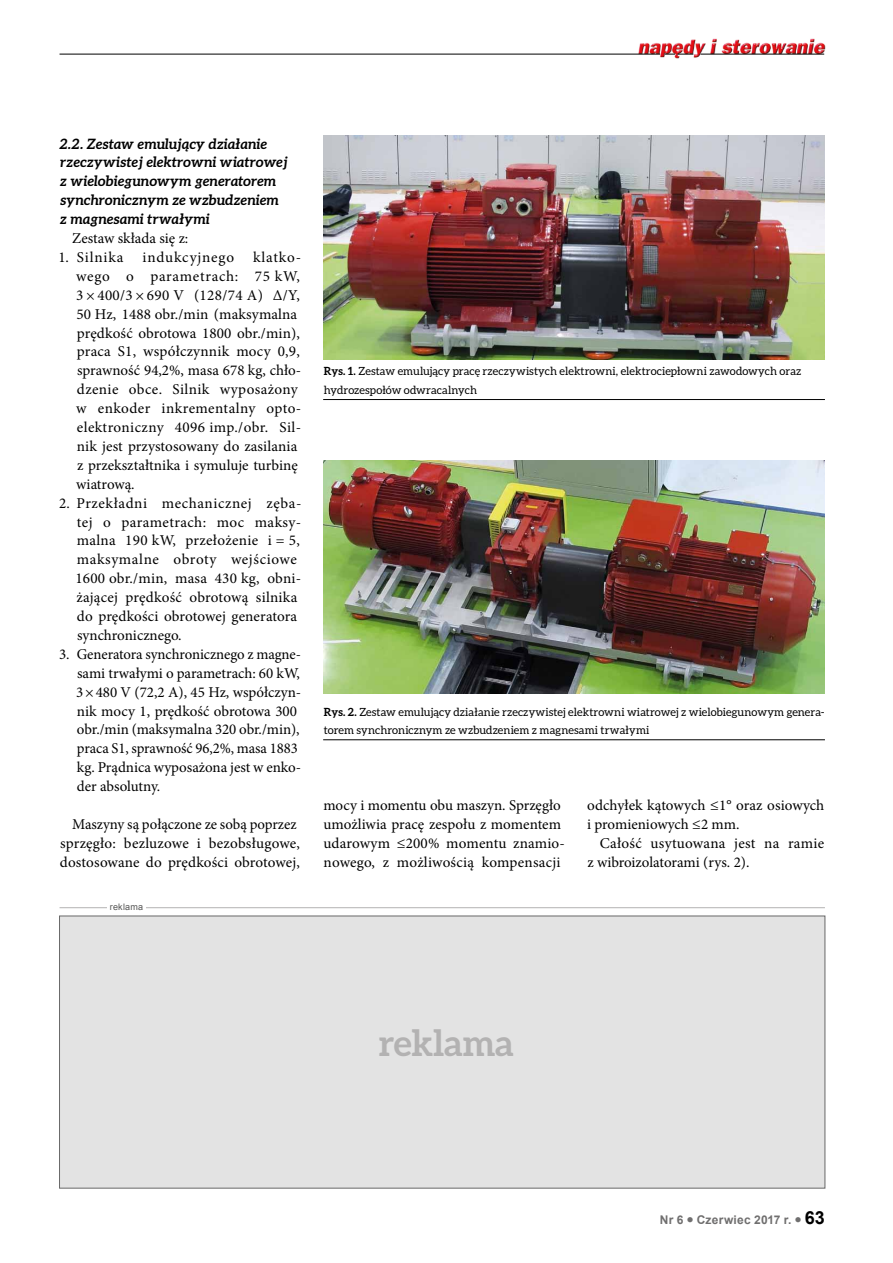
<style>
.page{position:relative;width:893px;height:1263px;background:#fff}
.page>*{position:absolute;margin:0;border:0;box-sizing:border-box;transform-origin:0 0}
.t1{font:700 36px "Aleo";letter-spacing:-.005em;color:#b3b2b2}
.t2{font:15px/18.9px "Minion Pro";letter-spacing:.005em;color:#000}
.t3{font:italic 700 14.25px/18.9px "Aleo";color:#000}
.t4{font:700 12px "Arial";letter-spacing:.02em;color:#706f6f}
.t5{font:11.25px/18.9px "Aleo";letter-spacing:.005em;color:#000}
.t6{font:9px "Arial";letter-spacing:.02em;color:#575756}
.s1{font-weight:700}
.s2{font-size:18px;color:#000}
</style>
<div class="page">
<img style="left:636px;top:38px;width:190px;height:21px">
<hr style="left:60px;top:54px;width:600px;height:1px;background:#000">
<svg style="left:665px;top:54px;width:28px;height:1px"></svg>
<hr style="left:700px;top:54px;width:124px;height:1px;background:#000">
<hr style="left:60px;top:907px;width:765px;height:1px;background:#b3b2b2">
<div style="left:107px;top:903px;width:39px;height:9px;background:#fff"></div>
<hr style="left:323px;top:399px;width:502px;height:1px;background:#000">
<hr style="left:323px;top:739px;width:502px;height:1px;background:#000">
<img style="left:323px;top:135px;width:502px;height:224px">
<img style="left:323px;top:460px;width:502px;height:234px">
<div style="left:59px;top:916px;width:766px;height:272px;background:#e3e3e3"></div>
<p class="t3" style="left:59px;top:134px;width:230px">2.2. Zestaw emulujący działanie rzeczywistej elektrowni wiatrowej z wielobiegunowym generatorem synchronicznym ze wzbudzeniem z magnesami trwałymi</p>
<p class="t2" style="left:72px;top:229px;width:118px">Zestaw składa się z:</p>
<p class="t2" style="left:58px;top:248px;width:67px">1. Silnika</p>
<p class="t2" style="left:142px;top:248px;width:93px">indukcyjnego</p>
<p class="t2" style="left:76px;top:248px;width:227px;text-indent:177px">klatko&shy;wego o parametrach: 75 kW,<br>3 × 400/3 × 690 V (128/74 A) Δ/Y,<br>50 Hz, 1488 obr./min (maksymalna prędkość obrotowa 1800 obr./min), praca S1, współczynnik mocy 0,9, sprawność 94,2%, masa 678 kg, chło&shy;dzenie obce. Silnik wyposażony w enkoder inkrementalny opto&shy;elektroniczny 4096 imp./obr. Sil&shy;nik jest przystosowany do zasilania z przekształtnika i symuluje turbinę wiatrową.</p>
<p class="t2" style="left:75px;top:493px;width:228px;text-indent:-16px">2. Przekładni mechanicznej zęba&shy;tej o parametrach: moc maksy&shy;malna 190 kW, przełożenie i = 5, maksymalne obroty wejściowe<br>1600 obr./min, masa 430 kg, obni&shy;żającej prędkość obrotową silnika do prędkości obrotowej generatora synchronicznego.</p>
<p class="t2" style="left:76px;top:645px;width:227px;text-indent:-17px">3. Generatora synchronicznego z magne&shy;sami trwałymi o parametrach: 60 kW, 3×480 V (72,2 A), 45 Hz, współczyn&shy;nik mocy 1, prędkość obrotowa 300 obr./min (maksymalna 320 obr./min), praca S1, sprawność 96,2%, masa 1883 kg. Prądnica wyposażona jest w enko&shy;der absolutny.</p>
<p class="t2" style="left:60px;top:815px;width:241px;text-align:center">Maszyny są połączone ze sobą poprzez sprzęgło: bezluzowe i bezobsługowe, dostosowane do prędkości obrotowej,</p>
<p class="t6" style="left:110px;top:900px;width:35px">reklama</p>
<p class="t5" style="left:324px;top:362px;width:479px"><span class="s1">Rys. 1.</span> Zestaw emulujący pracę rzeczywistych elektrowni, elektrociepłowni zawodowych oraz hydrozespołów odwracalnych</p>
<p class="t5" style="left:324px;top:702px;width:502px"><span class="s1">Rys. 2.</span> Zestaw emulujący działanie rzeczywistej elektrowni wiatrowej z wielobiegunowym genera&shy;torem synchronicznym ze wzbudzeniem z magnesami trwałymi</p>
<p class="t2" style="left:323px;top:796px;width:243px">mocy i momentu obu maszyn. Sprzęgło umożliwia pracę zespołu z momentem udarowym ≤200% momentu znamio&shy;nowego, z możliwością kompensacji</p>
<p class="t2" style="left:587px;top:796px;width:239px">odchyłek kątowych ≤1° oraz osiowych i promieniowych ≤2 mm.</p>
<p class="t2" style="left:587px;top:834px;width:238px;text-indent:12px">Całość usytuowana jest na ramie z wibroizolatorami (rys. 2).</p>
<h1 class="t1" style="left:379px;top:1022px;width:136px">reklama</h1>
<p class="t4" style="left:660px;top:1212px;width:167px">Nr 6 ● Czerwiec 2017 r. ● <span class="s2">63</span></p>
</div>
